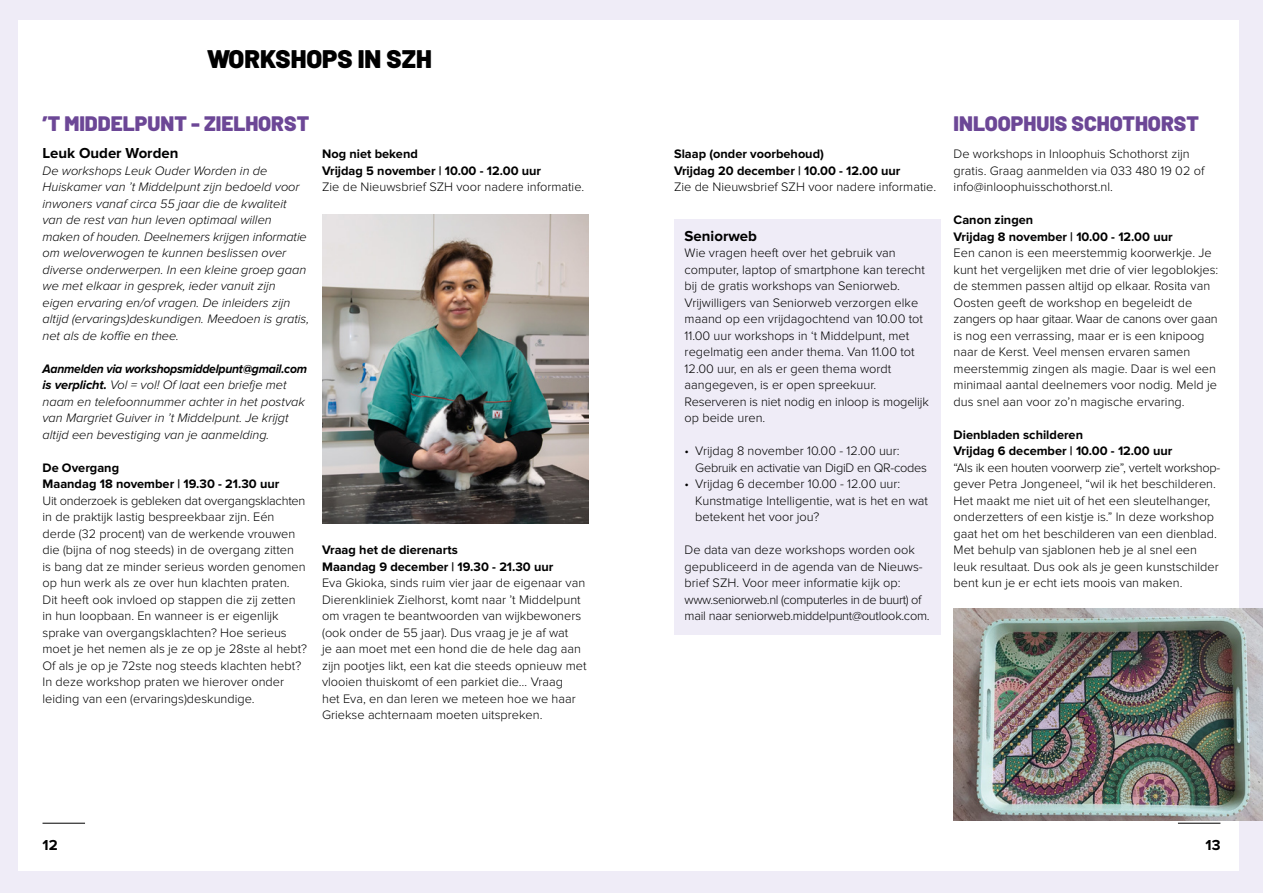
<style>
.page{position:relative;width:1263px;height:893px;background:#efecf7}
.page>*{position:absolute;margin:0;border:0;box-sizing:border-box;transform-origin:0 0}
.t1{font:900 25.5px "Barlow";color:#000}
.t2{font:900 21px "Barlow";color:#6c4796}
.t3{font:700 15px "Proxima Nova";color:#000}
.t4{font:300 12.75px/16.5px "Proxima Nova";color:#000}
.t5{font:italic 300 12.75px/16.5px "Proxima Nova";color:#000}
.t6{font:700 12.75px/16.5px "Proxima Nova";color:#000}
.t7{font:300 12.75px/16.5px "Proxima Nova";letter-spacing:-.02em;color:#000}
.s1{font-weight:700}
</style>
<div class="page">
<div style="left:18px;top:20px;width:1221px;height:851px;background:#fff"></div>
<hr style="left:43px;top:823px;width:42px;height:1px;background:#000">
<div style="left:674px;top:219px;width:267px;height:415px;background:#efecf7"></div>
<hr style="left:1178px;top:823px;width:42px;height:1px;background:#000">
<img style="left:954px;top:608px;width:309px;height:212px">
<img style="left:323px;top:214px;width:266px;height:309px">
<h1 class="t1" style="left:208px;top:43px;width:225px">WORKSHOPS IN SZH</h1>
<h2 class="t2" style="left:43px;top:110px;width:268px">’T MIDDELPUNT - ZIELHORST</h2>
<h2 class="t2" style="left:953px;top:110px;width:247px">INLOOPHUIS SCHOTHORST</h2>
<p class="t3" style="left:43px;top:144px;width:137px">Leuk Ouder Worden</p>
<p class="t5" style="left:43px;top:163px;width:268px">De workshops Leuk Ouder Worden in de Huiskamer van ’t Middelpunt zijn bedoeld voor inwoners vanaf circa 55 jaar die de kwaliteit van de rest van hun leven optimaal willen maken of houden. Deelnemers krijgen informatie om weloverwogen te kunnen beslissen over diverse onderwerpen. In een kleine groep gaan we met elkaar in gesprek, ieder vanuit zijn eigen ervaring en/of vragen. De inleiders zijn altijd (ervarings)deskundigen. Meedoen is gratis, net als de koffie en thee.</p>
<p class="t5" style="left:43px;top:361px;width:266px"><span class="s1">Aanmelden via workshopsmiddelpunt@gmail.com is verplicht.</span> Vol = vol! Of laat een briefje met naam en telefoonnummer achter in het postvak van Margriet Guiver in ’t Middelpunt. Je krijgt altijd een bevestiging van je aanmelding.</p>
<p class="t6" style="left:43px;top:459px;width:238px">De Overgang<br>Maandag 18 november | 19.30 - 21.30 uur</p>
<p class="t4" style="left:43px;top:493px;width:266px">Uit onderzoek is gebleken dat overgangsklachten in de praktijk lastig bespreekbaar zijn. Eén derde (32 procent) van de werkende vrouwen die (bijna of nog steeds) in de overgang zitten<br>is bang dat ze minder serieus worden genomen op hun werk als ze over hun klachten praten.<br>Dit heeft ook invloed op stappen die zij zetten in hun loopbaan. En wanneer is er eigenlijk sprake van overgangsklachten? Hoe serieus moet je het nemen als je ze op je 28ste al hebt?<br>Of als je op je 72ste nog steeds klachten hebt?<br>In deze workshop praten we hierover onder leiding van een (ervarings)deskundige.</p>
<p class="t6" style="left:674px;top:146px;width:228px">Slaap (onder voorbehoud)<br>Vrijdag 20 december | 10.00 - 12.00 uur</p>
<p class="t4" style="left:674px;top:179px;width:264px">Zie de Nieuwsbrief SZH voor nadere informatie.</p>
<p class="t3" style="left:685px;top:227px;width:74px">Seniorweb</p>
<p class="t4" style="left:685px;top:245px;width:246px">Wie vragen heeft over het gebruik van computer, laptop of smartphone kan terecht bij de gratis workshops van Seniorweb.<br>Vrijwilligers van Seniorweb verzorgen elke maand op een vrijdagochtend van 10.00 tot 11.00 uur workshops in ‘t Middelpunt, met regelmatig een ander thema. Van 11.00 tot 12.00 uur, en als er geen thema wordt aangegeven, is er open spreekuur.<br>Reserveren is niet nodig en inloop is mogelijk op beide uren.</p>
<p class="t7" style="left:695px;top:443px;width:233px;text-indent:-11px">• Vrijdag 8 november 10.00 - 12.00 uur:<br>Gebruik en activatie van DigiD en QR-codes</p>
<p class="t4" style="left:695px;top:476px;width:234px;text-indent:-11px">• Vrijdag 6 december 10.00 - 12.00 uur:<br>Kunstmatige Intelligentie, wat is het en wat betekent het voor jou?</p>
<p class="t4" style="left:685px;top:542px;width:246px">De data van deze workshops worden ook gepubliceerd in de agenda van de Nieuws&shy;brief SZH. Voor meer informatie kijk op: www.seniorweb.nl (computerles in de buurt) of mail naar seniorweb.middelpunt@outlook.com.</p>
<p class="t6" style="left:322px;top:146px;width:221px">Nog niet bekend<br>Vrijdag 5 november | 10.00 - 12.00 uur</p>
<p class="t4" style="left:322px;top:179px;width:264px">Zie de Nieuwsbrief SZH voor nadere informatie.</p>
<p class="t4" style="left:954px;top:146px;width:252px">De workshops in Inloophuis Schothorst zijn gratis. Graag aanmelden via 033 480 19 02 of info@inloophuisschothorst.nl.</p>
<p class="t6" style="left:954px;top:212px;width:221px">Canon zingen<br>Vrijdag 8 november | 10.00 - 12.00 uur</p>
<p class="t4" style="left:954px;top:245px;width:266px">Een canon is een meerstemmig koorwerkje. Je kunt het vergelijken met drie of vier legoblokjes: de stemmen passen altijd op elkaar. Rosita van Oosten geeft de workshop en begeleidt de zangers op haar gitaar. Waar de canons over gaan is nog een verrassing, maar er is een knipoog naar de Kerst. Veel mensen ervaren samen meerstemmig zingen als magie. Daar is wel een minimaal aantal deelnemers voor nodig. Meld je dus snel aan voor zo’n magische ervaring.</p>
<p class="t6" style="left:954px;top:426px;width:220px">Dienbladen schilderen<br>Vrijdag 6 december | 10.00 - 12.00 uur</p>
<p class="t4" style="left:954px;top:460px;width:268px">“Als ik een houten voorwerp zie”, vertelt workshop&shy;gever Petra Jongeneel, “wil ik het beschilderen.<br>Het maakt me niet uit of het een sleutelhanger, onderzetters of een kistje is.” In deze workshop gaat het om het beschilderen van een dienblad.<br>Met behulp van sjablonen heb je al snel een leuk resultaat. Dus ook als je geen kunstschilder bent kun je er echt iets moois van maken.</p>
<p class="t6" style="left:322px;top:542px;width:233px">Vraag het de dierenarts<br>Maandag 9 december | 19.30 - 21.30 uur</p>
<p class="t4" style="left:322px;top:575px;width:266px">Eva Gkioka, sinds ruim vier jaar de eigenaar van Dierenkliniek Zielhorst, komt naar ’t Middelpunt om vragen te beantwoorden van wijkbewoners (ook onder de 55 jaar). Dus vraag je je af wat<br>je aan moet met een hond die de hele dag aan zijn pootjes likt, een kat die steeds opnieuw met vlooien thuiskomt of een parkiet die… Vraag<br>het Eva, en dan leren we meteen hoe we haar Griekse achternaam moeten uitspreken.</p>
<p class="t3" style="left:43px;top:837px;width:17px">12</p>
<p class="t3" style="left:1205px;top:837px;width:16px">13</p>
</div>
